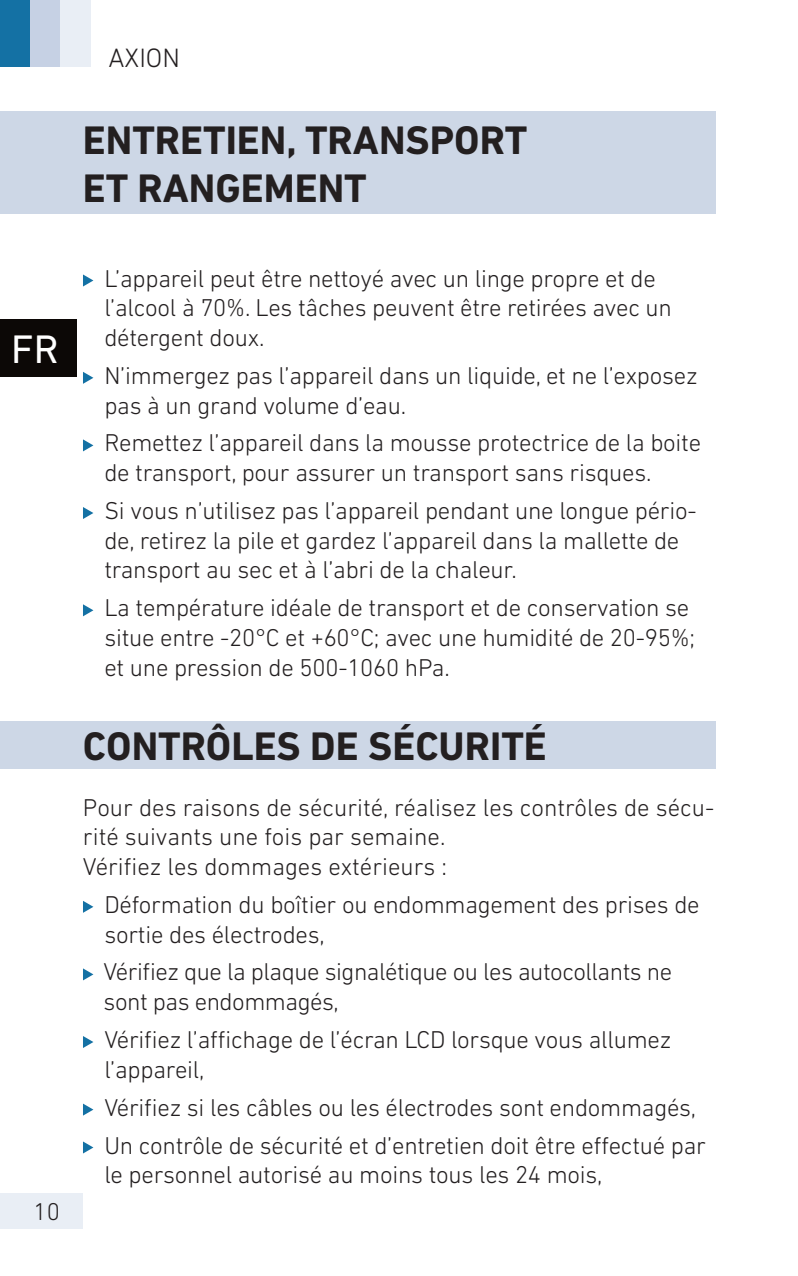
<style>
.page{position:relative;width:798px;height:1276px;background:#fff}
.page>*{position:absolute;margin:0;border:0;box-sizing:border-box;transform-origin:0 0}
.L_Schwarz_unterlegt{font:700 40.5px/48.6px "DIN Next LT Pro";color:#231f20}
.t1{font:40.5px "DIN Next LT Pro";color:#fff}
.t2{font:300 27px "DIN Next LT Pro";color:#231f20}
.Aufzählung{font:300 24.75px/29.7px "DIN Next LT Pro";letter-spacing:-.01em;color:#231f20}
.laufender_Text{font:300 24.75px/29.7px "DIN Next LT Pro";color:#231f20}
</style>
<div class="page">
<svg style="left:83px;top:274px;width:10px;height:12px"></svg>
<svg style="left:83px;top:372px;width:10px;height:12px"></svg>
<svg style="left:83px;top:439px;width:10px;height:12px"></svg>
<svg style="left:83px;top:507px;width:10px;height:12px"></svg>
<svg style="left:83px;top:604px;width:10px;height:12px"></svg>
<svg style="left:83px;top:901px;width:10px;height:12px"></svg>
<svg style="left:83px;top:968px;width:10px;height:12px"></svg>
<svg style="left:83px;top:1036px;width:10px;height:12px"></svg>
<svg style="left:83px;top:1103px;width:10px;height:12px"></svg>
<svg style="left:83px;top:1141px;width:10px;height:12px"></svg>
<div style="left:0;top:112px;width:714px;height:102px;background:#cdd7e6"></div>
<div style="left:0;top:721px;width:714px;height:48px;background:#cdd7e6"></div>
<div style="left:0;top:1193px;width:83px;height:35px;background:#e9eef5"></div>
<div style="left:0;top:0;width:30px;height:67px;background:#1471a4"></div>
<div style="left:30px;top:0;width:31px;height:67px;background:#c6d1e4"></div>
<div style="left:61px;top:0;width:30px;height:67px;background:#e9eef5"></div>
<div style="left:0;top:319px;width:77px;height:58px;background:#0c0806"></div>
<p class="t2" style="left:108px;top:42px;width:73px">AXION</p>
<p class="L_Schwarz_unterlegt" style="left:83px;top:115px;width:446px">ENTRETIEN, TRANSPORT<br>ET RANGEMENT</p>
<h1 class="t1" style="left:11px;top:326px;width:49px">FR</h1>
<p class="Aufzählung" style="left:33px;top:1196px;width:28px">10</p>
<p class="Aufzählung" style="left:104px;top:263px;width:569px">L’appareil peut être nettoyé avec un linge propre et de l’alcool à 70%. Les tâches peuvent être retirées avec un détergent doux.</p>
<p class="Aufzählung" style="left:104px;top:360px;width:594px">N’immergez pas l’appareil dans un liquide, et ne l’exposez pas à un grand volume d’eau.</p>
<p class="Aufzählung" style="left:104px;top:428px;width:598px">Remettez l’appareil dans la mousse protectrice de la boite de transport, pour assurer un transport sans risques.</p>
<p class="Aufzählung" style="left:104px;top:495px;width:593px">Si vous n’utilisez pas l’appareil pendant une longue pério&shy;de, retirez la pile et gardez l’appareil dans la mallette de transport au sec et à l’abri de la chaleur.</p>
<p class="Aufzählung" style="left:104px;top:593px;width:592px">La température idéale de transport et de conservation se situe entre -20°C et +60°C; avec une humidité de 20-95%; et une pression de 500-1060 hPa.</p>
<p class="L_Schwarz_unterlegt" style="left:83px;top:722px;width:465px">CONTRÔLES DE SÉCURITÉ</p>
<p class="laufender_Text" style="left:83px;top:792px;width:632px">Pour des raisons de sécurité, réalisez les contrôles de sécu&shy;rité suivants une fois par semaine.<br>Vérifiez les dommages extérieurs :</p>
<p class="Aufzählung" style="left:104px;top:889px;width:596px">Déformation du boîtier ou endommagement des prises de sortie des électrodes,</p>
<p class="Aufzählung" style="left:104px;top:957px;width:570px">Vérifiez que la plaque signalétique ou les autocollants ne sont pas endommagés,</p>
<p class="Aufzählung" style="left:104px;top:1024px;width:568px">Vérifiez l’affichage de l’écran LCD lorsque vous allumez l’appareil,</p>
<p class="Aufzählung" style="left:104px;top:1092px;width:593px">Vérifiez si les câbles ou les électrodes sont endommagés,</p>
<p class="Aufzählung" style="left:104px;top:1130px;width:603px">Un contrôle de sécurité et d’entretien doit être effectué par le personnel autorisé au moins tous les 24 mois,</p>
</div>
